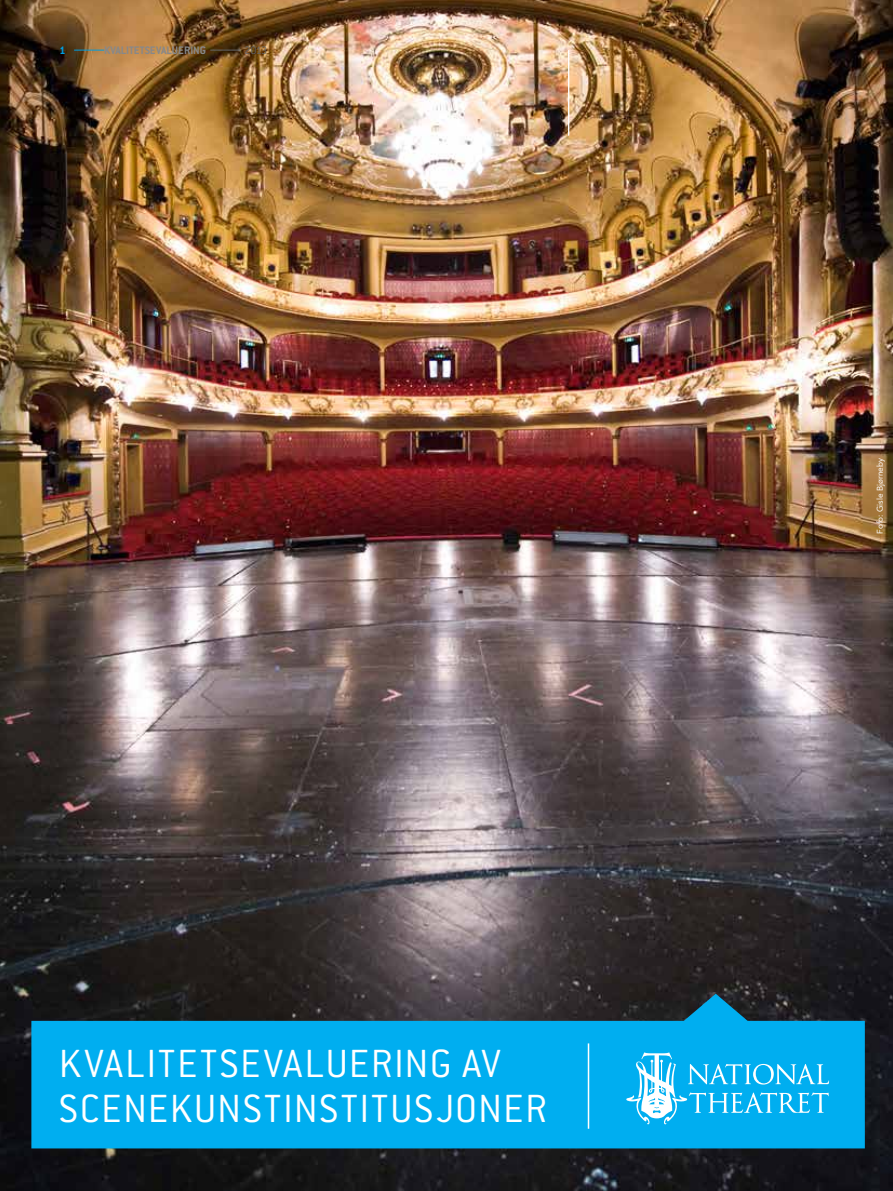
<style>
.page{position:relative;width:893px;height:1191px;background:#fff}
.page>*{position:absolute;margin:0;border:0;box-sizing:border-box;transform-origin:0 0}
.t1{font:300 43.2px/45px "Conduit ITC";letter-spacing:.035em;color:#fff}
.t2{font:700 12px "Conduit ITC";color:#87888a}
.t3{font:300 12px "Conduit ITC";color:#646567}
.t4{font:700 12px "Conduit ITC";color:#009ee0}
.t5{font:8.25px "Avenir";color:#fff}
</style>
<div class="page">
<img style="left:0;top:0;width:893px;height:1191px">
<hr style="left:568px;top:50px;width:1px;height:85px;background:#fff">
<svg style="left:31px;top:993px;width:834px;height:155px;background:#0893c8"></svg>
<hr style="left:588px;top:1043px;width:1px;height:85px;background:#fff">
<svg style="left:625px;top:1052px;width:204px;height:72px"></svg>
<hr style="left:74px;top:50px;width:30px;height:1px;background:#009ee0">
<hr style="left:210px;top:50px;width:30px;height:1px;background:#646567">
<p class="t4" style="left:60px;top:43px;width:8px">1</p>
<p class="t2" style="left:104px;top:43px;width:103px">KVALITETSEVALUERING</p>
<p class="t3" style="left:245px;top:43px;width:24px">2013</p>
<p class="t1" style="left:59px;top:1041px;width:490px">KVALITETSEVALUERING AV<br>SCENEKUNSTINSTITUSJONER</p>
<p class="t5" style="left:875px;top:533px;width:77px;rotate:-90deg">Fofo: Gisle Bjørneby</p>
</div>
